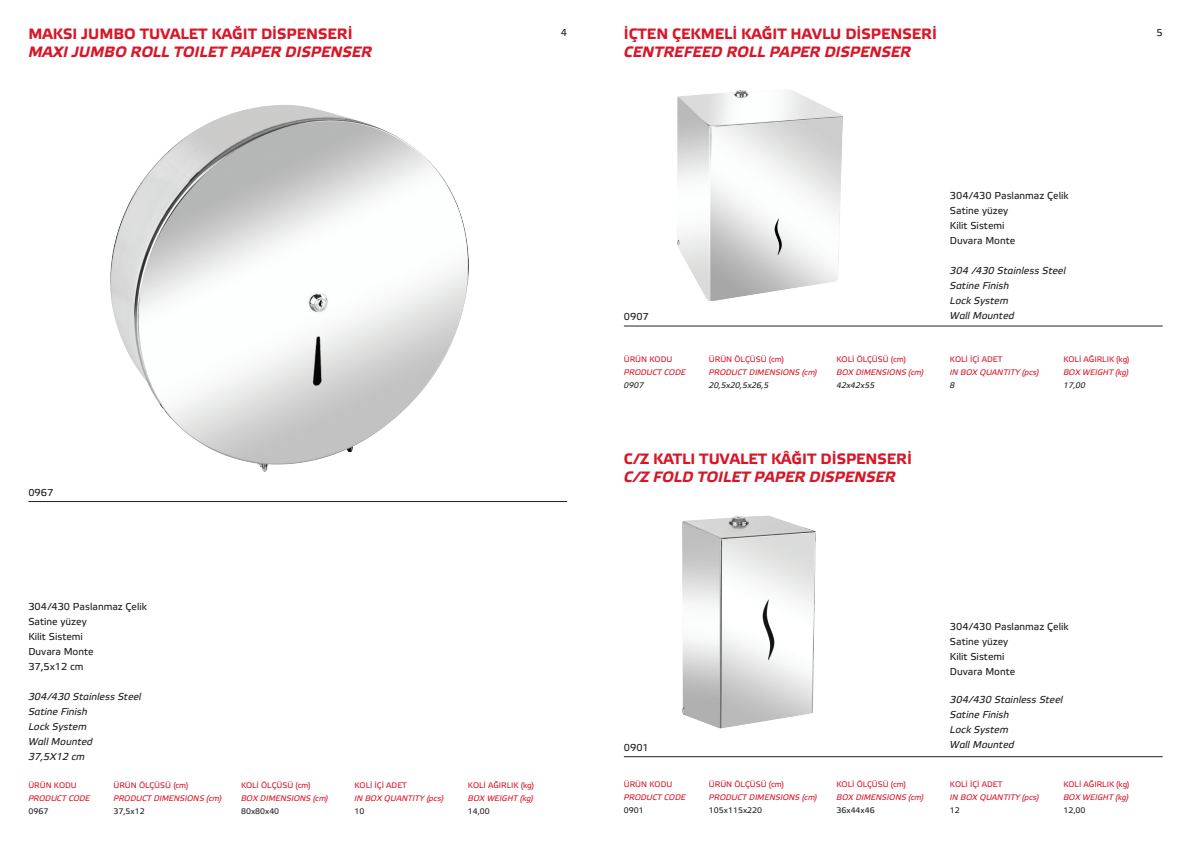
<style>
.page{position:relative;width:1191px;height:842px;background:#fff}
.page>*{position:absolute;margin:0;border:0;box-sizing:border-box;transform-origin:0 0}
.t1{font:700 15px "Elektra Text Pro";color:#d71729}
.t2{font:italic 700 15px "Elektra Text Pro";color:#d71729}
.t3{font:10px "Elektra Text Pro";color:#231f20}
.t4{font:italic 10px "Elektra Text Pro";color:#231f20}
.t5{font:italic 8px "Elektra Text Pro";color:#d71729}
.t6{font:8px "Elektra Text Pro";color:#d71729}
.t7{font:8px "Elektra Text Pro";color:#231f20}
.t8{font:italic 8px "Elektra Text Pro";color:#231f20}
</style>
<div class="page">
<hr style="left:624px;top:326px;width:538px;height:1px;background:#231f20">
<hr style="left:624px;top:756px;width:538px;height:1px;background:#231f20">
<img style="left:677px;top:90px;width:166px;height:211px">
<img style="left:682px;top:515px;width:134px;height:214px">
<hr style="left:28px;top:501px;width:539px;height:1px;background:#231f20">
<img style="left:110px;top:105px;width:359px;height:367px">
<p class="t1" style="left:28px;top:26px;width:326px">MAKSI JUMBO TUVALET KAĞIT DİSPENSERİ</p>
<p class="t2" style="left:28px;top:44px;width:345px">MAXI JUMBO ROLL TOILET PAPER DISPENSER</p>
<p class="t3" style="left:561px;top:27px;width:8px">4</p>
<p class="t3" style="left:28px;top:487px;width:26px">0967</p>
<p class="t3" style="left:28px;top:601px;width:120px">304/430 Paslanmaz Çelik</p>
<p class="t3" style="left:28px;top:616px;width:60px">Satine yüzey</p>
<p class="t3" style="left:28px;top:631px;width:56px">Kilit Sistemi</p>
<p class="t3" style="left:28px;top:646px;width:67px">Duvara Monte</p>
<p class="t3" style="left:28px;top:661px;width:57px">37,5x12 cm</p>
<p class="t4" style="left:28px;top:691px;width:115px">304/430 Stainless Steel</p>
<p class="t4" style="left:28px;top:706px;width:61px">Satine Finish</p>
<p class="t4" style="left:28px;top:721px;width:60px">Lock System</p>
<p class="t4" style="left:28px;top:736px;width:66px">Wall Mounted</p>
<p class="t4" style="left:28px;top:751px;width:58px">37,5X12 cm</p>
<p class="t6" style="left:28px;top:780px;width:50px">ÜRÜN KODU</p>
<p class="t6" style="left:113px;top:780px;width:77px">ÜRÜN ÖLÇÜSÜ (cm)</p>
<p class="t6" style="left:241px;top:780px;width:71px">KOLİ ÖLÇÜSÜ (cm)</p>
<p class="t6" style="left:354px;top:780px;width:54px">KOLİ İÇİ ADET</p>
<p class="t6" style="left:468px;top:780px;width:68px">KOLİ AĞIRLIK (kg)</p>
<p class="t5" style="left:28px;top:793px;width:63px">PRODUCT CODE</p>
<p class="t5" style="left:113px;top:793px;width:110px">PRODUCT DIMENSIONS (cm)</p>
<p class="t5" style="left:241px;top:793px;width:89px">BOX DIMENSIONS (cm)</p>
<p class="t5" style="left:354px;top:793px;width:91px">IN BOX QUANTITY (pcs)</p>
<p class="t5" style="left:468px;top:793px;width:67px">BOX WEIGHT (kg)</p>
<p class="t7" style="left:28px;top:806px;width:21px">0967</p>
<p class="t7" style="left:113px;top:806px;width:33px">37,5x12</p>
<p class="t7" style="left:241px;top:806px;width:40px">80x80x40</p>
<p class="t7" style="left:354px;top:806px;width:11px">10</p>
<p class="t7" style="left:468px;top:806px;width:24px">14,00</p>
<p class="t1" style="left:624px;top:26px;width:314px">İÇTEN ÇEKMELİ KAĞIT HAVLU DİSPENSERİ</p>
<p class="t2" style="left:624px;top:44px;width:289px">CENTREFEED ROLL PAPER DISPENSER</p>
<p class="t3" style="left:1156px;top:27px;width:8px">5</p>
<p class="t3" style="left:624px;top:311px;width:26px">0907</p>
<p class="t3" style="left:950px;top:191px;width:120px">304/430 Paslanmaz Çelik</p>
<p class="t3" style="left:950px;top:206px;width:60px">Satine yüzey</p>
<p class="t3" style="left:950px;top:221px;width:56px">Kilit Sistemi</p>
<p class="t3" style="left:950px;top:236px;width:67px">Duvara Monte</p>
<p class="t4" style="left:950px;top:266px;width:117px">304 /430 Stainless Steel</p>
<p class="t4" style="left:950px;top:281px;width:61px">Satine Finish</p>
<p class="t4" style="left:950px;top:296px;width:60px">Lock System</p>
<p class="t4" style="left:950px;top:311px;width:66px">Wall Mounted</p>
<p class="t6" style="left:624px;top:355px;width:50px">ÜRÜN KODU</p>
<p class="t6" style="left:709px;top:355px;width:77px">ÜRÜN ÖLÇÜSÜ (cm)</p>
<p class="t6" style="left:836px;top:355px;width:71px">KOLİ ÖLÇÜSÜ (cm)</p>
<p class="t6" style="left:950px;top:355px;width:54px">KOLİ İÇİ ADET</p>
<p class="t6" style="left:1063px;top:355px;width:68px">KOLİ AĞIRLIK (kg)</p>
<p class="t5" style="left:624px;top:368px;width:63px">PRODUCT CODE</p>
<p class="t5" style="left:709px;top:368px;width:110px">PRODUCT DIMENSIONS (cm)</p>
<p class="t5" style="left:836px;top:368px;width:89px">BOX DIMENSIONS (cm)</p>
<p class="t5" style="left:950px;top:368px;width:91px">IN BOX QUANTITY (pcs)</p>
<p class="t5" style="left:1063px;top:368px;width:67px">BOX WEIGHT (kg)</p>
<p class="t8" style="left:624px;top:381px;width:21px">0907</p>
<p class="t8" style="left:709px;top:381px;width:61px">20,5x20,5x26,5</p>
<p class="t8" style="left:836px;top:381px;width:40px">42x42x55</p>
<p class="t8" style="left:950px;top:381px;width:6px">8</p>
<p class="t8" style="left:1063px;top:381px;width:24px">17,00</p>
<p class="t1" style="left:624px;top:451px;width:290px">C/Z KATLI TUVALET KÂĞIT DİSPENSERİ</p>
<p class="t2" style="left:624px;top:469px;width:273px">C/Z FOLD TOILET PAPER DISPENSER</p>
<p class="t3" style="left:624px;top:742px;width:26px">0901</p>
<p class="t3" style="left:950px;top:621px;width:120px">304/430 Paslanmaz Çelik</p>
<p class="t3" style="left:950px;top:636px;width:60px">Satine yüzey</p>
<p class="t3" style="left:950px;top:651px;width:56px">Kilit Sistemi</p>
<p class="t3" style="left:950px;top:666px;width:67px">Duvara Monte</p>
<p class="t4" style="left:950px;top:694px;width:115px">304/430 Stainless Steel</p>
<p class="t4" style="left:950px;top:709px;width:61px">Satine Finish</p>
<p class="t4" style="left:950px;top:724px;width:60px">Lock System</p>
<p class="t4" style="left:950px;top:739px;width:66px">Wall Mounted</p>
<p class="t6" style="left:624px;top:780px;width:50px">ÜRÜN KODU</p>
<p class="t6" style="left:709px;top:780px;width:77px">ÜRÜN ÖLÇÜSÜ (cm)</p>
<p class="t6" style="left:836px;top:780px;width:71px">KOLİ ÖLÇÜSÜ (cm)</p>
<p class="t6" style="left:950px;top:780px;width:54px">KOLİ İÇİ ADET</p>
<p class="t6" style="left:1063px;top:780px;width:68px">KOLİ AĞIRLIK (kg)</p>
<p class="t5" style="left:624px;top:793px;width:63px">PRODUCT CODE</p>
<p class="t5" style="left:709px;top:793px;width:110px">PRODUCT DIMENSIONS (cm)</p>
<p class="t5" style="left:836px;top:793px;width:89px">BOX DIMENSIONS (cm)</p>
<p class="t5" style="left:950px;top:793px;width:91px">IN BOX QUANTITY (pcs)</p>
<p class="t5" style="left:1063px;top:793px;width:67px">BOX WEIGHT (kg)</p>
<p class="t7" style="left:624px;top:806px;width:21px">0901</p>
<p class="t7" style="left:709px;top:806px;width:55px">105x115x220</p>
<p class="t7" style="left:836px;top:806px;width:40px">36x44x46</p>
<p class="t7" style="left:950px;top:806px;width:11px">12</p>
<p class="t7" style="left:1063px;top:806px;width:24px">12,00</p>
</div>
